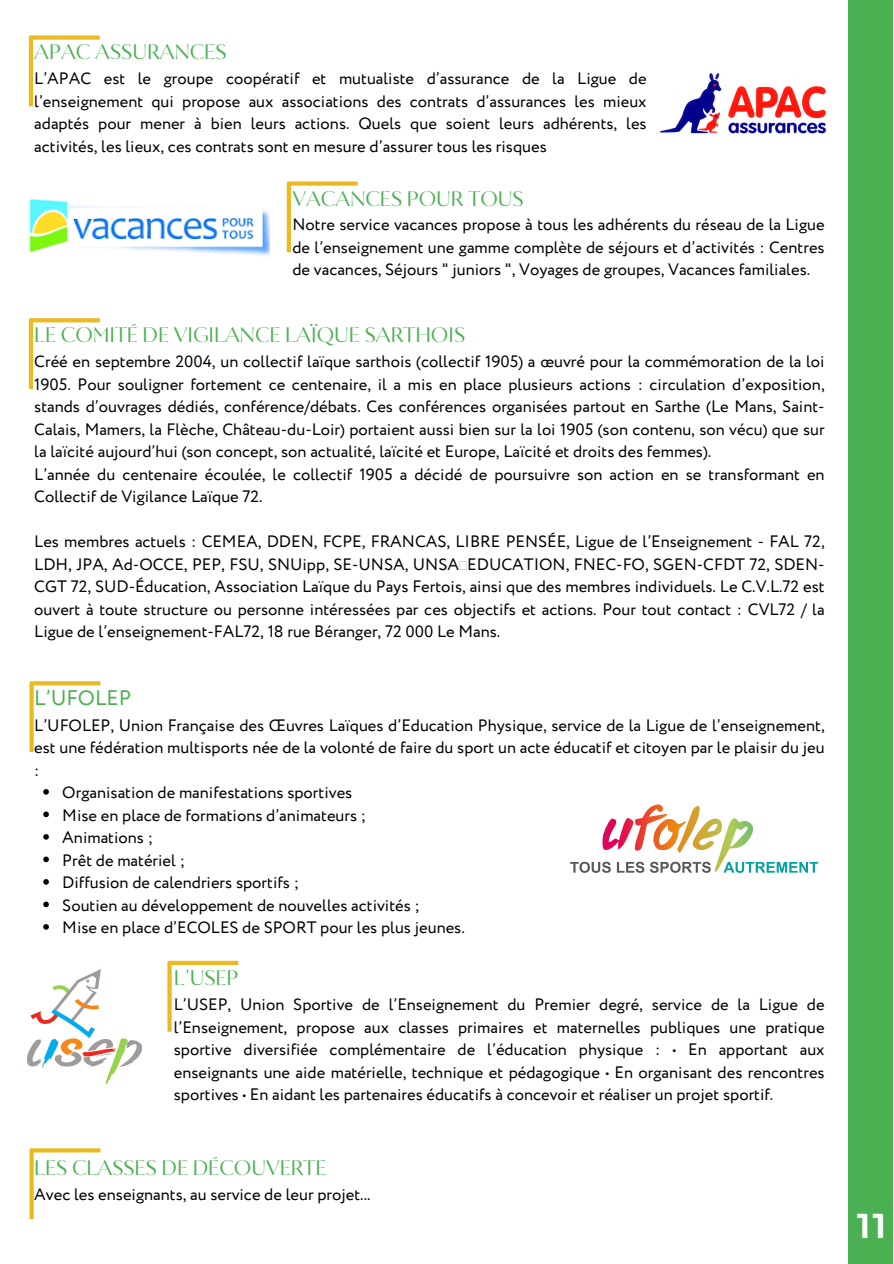
<style>
.page{position:relative;width:894px;height:1264px;background:#fff}
.page>*{position:absolute;margin:0;border:0;box-sizing:border-box;transform-origin:0 0}
.t1{font:33px "Alpha Ligue";color:#fff}
.t2{font:21px "Circe Contrast";color:#4ab051}
.t3{font:21px "Circe";color:#4ab051}
.t4{font:16.5px/22.5px "Circe";color:#000;text-align:justify}
</style>
<div class="page">
<svg style="left:43px;top:789px;width:6px;height:5px"></svg>
<svg style="left:43px;top:811px;width:6px;height:6px"></svg>
<svg style="left:43px;top:834px;width:6px;height:5px"></svg>
<svg style="left:43px;top:856px;width:6px;height:6px"></svg>
<svg style="left:43px;top:879px;width:6px;height:5px"></svg>
<svg style="left:43px;top:901px;width:6px;height:6px"></svg>
<svg style="left:43px;top:924px;width:6px;height:5px"></svg>
<div style="left:847px;top:0;width:45px;height:1263px;background:#4ab051"></div>
<svg style="left:28px;top:35px;width:72px;height:72px"></svg>
<svg style="left:269px;top:181px;width:89px;height:73px"></svg>
<svg style="left:28px;top:318px;width:72px;height:72px"></svg>
<svg style="left:29px;top:681px;width:72px;height:72px"></svg>
<svg style="left:167px;top:960px;width:72px;height:72px"></svg>
<svg style="left:29px;top:1148px;width:72px;height:72px"></svg>
<img style="left:660px;top:73px;width:166px;height:61px">
<img style="left:29px;top:198px;width:240px;height:58px">
<svg style="left:570px;top:804px;width:249px;height:69px"></svg>
<img style="left:27px;top:969px;width:114px;height:115px">
<p class="t2" style="left:34px;top:40px;width:194px">APAC ASSURANCES</p>
<p class="t4" style="left:34px;top:68px;width:613px">L’APAC est le groupe coopératif et mutualiste d’assurance de la Ligue de l’enseignement qui propose aux associations des contrats d’assurances les mieux adaptés pour mener à bien leurs actions. Quels que soient leurs adhérents, les activités, les lieux, ces contrats sont en mesure d’assurer tous les risques</p>
<p class="t2" style="left:292px;top:186px;width:233px">VACANCES POUR TOUS</p>
<p class="t4" style="left:292px;top:214px;width:533px">Notre service vacances propose à tous les adhérents du réseau de la Ligue de l’enseignement une gamme complète de séjours et d’activités : Centres de vacances, Séjours " juniors ", Voyages de groupes, Vacances familiales.</p>
<p class="t2" style="left:34px;top:323px;width:432px">LE COMITÉ DE VIGILANCE LAÏQUE SARTHOIS</p>
<p class="t4" style="left:34px;top:351px;width:791px;text-align:left">Créé en septembre 2004, un collectif laïque sarthois (collectif 1905) a œuvré pour la commémoration de la loi 1905. Pour souligner fortement ce centenaire, il a mis en place plusieurs actions : circulation d’exposition, stands d’ouvrages dédiés, conférence/débats. Ces conférences organisées partout en Sarthe (Le Mans, Saint-Calais, Mamers, la Flèche, Château-du-Loir) portaient aussi bien sur la loi 1905 (son contenu, son vécu) que sur la laïcité aujourd’hui (son concept, son actualité, laïcité et Europe, Laïcité et droits des femmes).<br>L’année du centenaire écoulée, le collectif 1905 a décidé de poursuivre son action en se transformant en Collectif de Vigilance Laïque 72.</p>
<p class="t4" style="left:34px;top:531px;width:791px">Les membres actuels : CEMEA, DDEN, FCPE, FRANCAS, LIBRE PENSÉE, Ligue de l’Enseignement - FAL 72, LDH, JPA, Ad-OCCE, PEP, FSU, SNUipp, SE-UNSA, UNSA EDUCATION, FNEC-FO, SGEN-CFDT 72, SDEN-CGT 72, SUD-Éducation, Association Laïque du Pays Fertois, ainsi que des membres individuels. Le C.V.L.72 est ouvert à toute structure ou personne intéressées par ces objectifs et actions. Pour tout contact : CVL72 / la Ligue de l’enseignement-FAL72, 18 rue Béranger, 72 000 Le Mans.</p>
<p class="t3" style="left:34px;top:683px;width:98px">L’UFOLEP</p>
<p class="t4" style="left:34px;top:714px;width:791px">L’UFOLEP, Union Française des Œuvres Laïques d’Education Physique, service de la Ligue de l’enseignement,</p>
<p class="t4" style="left:34px;top:737px;width:791px">est une fédération multisports née de la volonté de faire du sport un acte éducatif et citoyen par le plaisir du jeu</p>
<p class="t4" style="left:34px;top:759px;width:7px">:</p>
<p class="t4" style="left:62px;top:782px;width:291px">Organisation de manifestations sportives</p>
<p class="t4" style="left:62px;top:804px;width:305px">Mise en place de formations d’animateurs ;</p>
<p class="t4" style="left:62px;top:827px;width:92px">Animations ;</p>
<p class="t4" style="left:62px;top:849px;width:124px">Prêt de matériel ;</p>
<p class="t4" style="left:62px;top:872px;width:238px">Diffusion de calendriers sportifs ;</p>
<p class="t4" style="left:62px;top:894px;width:359px">Soutien au développement de nouvelles activités ;</p>
<p class="t4" style="left:62px;top:917px;width:404px">Mise en place d’ECOLES de SPORT pour les plus jeunes.</p>
<p class="t2" style="left:174px;top:966px;width:66px">L’USEP</p>
<p class="t4" style="left:174px;top:994px;width:652px">L’USEP, Union Sportive de l’Enseignement du Premier degré, service de la Ligue de l’Enseignement, propose aux classes primaires et maternelles publiques une pratique sportive diversifiée complémentaire de l’éducation physique : • En apportant aux enseignants une aide matérielle, technique et pédagogique • En organisant des rencontres sportives • En aidant les partenaires éducatifs à concevoir et réaliser un projet sportif.</p>
<p class="t2" style="left:34px;top:1155px;width:293px">LES CLASSES DE DÉCOUVERTE</p>
<p class="t4" style="left:34px;top:1183px;width:338px">Avec les enseignants, au service de leur projet...</p>
<p class="t1" style="left:855px;top:1213px;width:33px">11</p>
</div>
